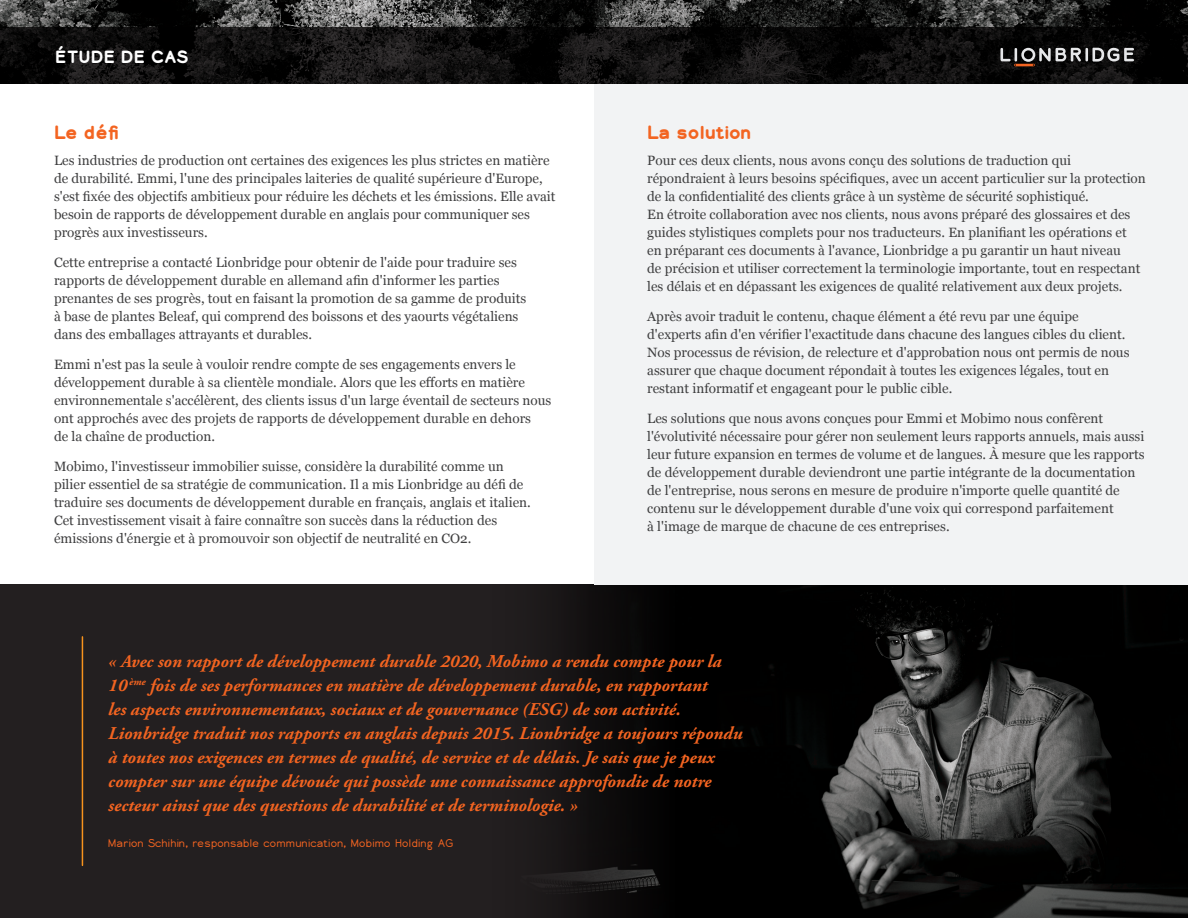
<style>
.page{position:relative;width:1188px;height:918px;background:#fff}
.page>*{position:absolute;margin:0;border:0;box-sizing:border-box;transform-origin:0 0}
.t1{font:italic 700 18px/24px "Adobe Garamond Pro";color:#f36421}
.t2{font:700 18px "Lionbridge Sans";color:#f36421}
.t3{font:700 16.5px "Lionbridge Sans";color:#fff}
.t4{font:13.5px/18px "Georgia";color:#3e3e3f}
.t5{font:300 10.5px "Lionbridge Sans";letter-spacing:.02em;color:#f36421}
</style>
<div class="page">
<div style="left:0;top:584px;width:1188px;height:334px;background:#231f20"></div>
<img style="left:679px;top:584px;width:509px;height:334px">
<div style="left:490px;top:584px;width:189px;height:334px;background:#0a0909"></div>
<div style="left:458px;top:584px;width:136px;height:334px;background:#231f20"></div>
<div style="left:594px;top:0;width:594px;height:584px;background:#f2f3f4"></div>
<img style="left:0;top:0;width:1188px;height:27px">
<svg style="left:0;top:27px;width:1188px;height:56px;background:#0e0d0d"></svg>
<svg style="left:1000px;top:48px;width:134px;height:18px"></svg>
<hr style="left:82px;top:637px;width:1px;height:228px;background:#f7931d">
<p class="t3" style="left:55px;top:45px;width:135px">ÉTUDE DE CAS</p>
<p class="t2" style="left:54px;top:120px;width:66px">Le défi</p>
<p class="t4" style="left:54px;top:150px;width:503px">Les industries de production ont certaines des exigences les plus strictes en matière de durabilité. Emmi, l'une des principales laiteries de qualité supérieure d'Europe, s'est fixée des objectifs ambitieux pour réduire les déchets et les émissions. Elle avait besoin de rapports de développement durable en anglais pour communiquer ses progrès aux investisseurs.</p>
<p class="t4" style="left:54px;top:252px;width:474px">Cette entreprise a contacté Lionbridge pour obtenir de l'aide pour traduire ses rapports de développement durable en allemand afin d'informer les parties prenantes de ses progrès, tout en faisant la promotion de sa gamme de produits à base de plantes Beleaf, qui comprend des boissons et des yaourts végétaliens dans des emballages attrayants et durables.</p>
<p class="t4" style="left:54px;top:354px;width:499px">Emmi n'est pas la seule à vouloir rendre compte de ses engagements envers le développement durable à sa clientèle mondiale. Alors que les efforts en matière environnementale s'accélèrent, des clients issus d'un large éventail de secteurs nous ont approchés avec des projets de rapports de développement durable en dehors<br>de la chaîne de production.</p>
<p class="t4" style="left:54px;top:456px;width:478px">Mobimo, l'investisseur immobilier suisse, considère la durabilité comme un pilier essentiel de sa stratégie de communication. Il a mis Lionbridge au défi de traduire ses documents de développement durable en français, anglais et italien.<br>Cet investissement visait à faire connaître son succès dans la réduction des émissions d'énergie et à promouvoir son objectif de neutralité en CO2.</p>
<p class="t2" style="left:647px;top:120px;width:106px">La solution</p>
<p class="t4" style="left:647px;top:150px;width:500px">Pour ces deux clients, nous avons conçu des solutions de traduction qui répondraient à leurs besoins spécifiques, avec un accent particulier sur la protection de la confidentialité des clients grâce à un système de sécurité sophistiqué.<br>En étroite collaboration avec nos clients, nous avons préparé des glossaires et des guides stylistiques complets pour nos traducteurs. En planifiant les opérations et<br>en préparant ces documents à l'avance, Lionbridge a pu garantir un haut niveau<br>de précision et utiliser correctement la terminologie importante, tout en respectant les délais et en dépassant les exigences de qualité relativement aux deux projets.</p>
<p class="t4" style="left:647px;top:306px;width:484px">Après avoir traduit le contenu, chaque élément a été revu par une équipe d'experts afin d'en vérifier l'exactitude dans chacune des langues cibles du client.<br>Nos processus de révision, de relecture et d'approbation nous ont permis de nous assurer que chaque document répondait à toutes les exigences légales, tout en restant informatif et engageant pour le public cible.</p>
<p class="t4" style="left:647px;top:408px;width:499px">Les solutions que nous avons conçues pour Emmi et Mobimo nous confèrent l'évolutivité nécessaire pour gérer non seulement leurs rapports annuels, mais aussi leur future expansion en termes de volume et de langues. À mesure que les rapports de développement durable deviendront une partie intégrante de la documentation de l'entreprise, nous serons en mesure de produire n'importe quelle quantité de contenu sur le développement durable d'une voix qui correspond parfaitement<br>à l'image de marque de chacune de ces entreprises.</p>
<p class="t1" style="left:108px;top:650px;width:636px">« Avec son rapport de développement durable 2020, Mobimo a rendu compte pour la 10 <sup>ème</sup> fois de ses performances en matière de développement durable, en rapportant<br>les aspects environnementaux, sociaux et de gouvernance (ESG) de son activité.<br>Lionbridge traduit nos rapports en anglais depuis 2015. Lionbridge a toujours répondu à toutes nos exigences en termes de qualité, de service et de délais. Je sais que je peux compter sur une équipe dévouée qui possède une connaissance approfondie de notre secteur ainsi que des questions de durabilité et de terminologie. »</p>
<p class="t5" style="left:108px;top:836px;width:347px">Marion Schihin, responsable communication, Mobimo Holding AG</p>
</div>
